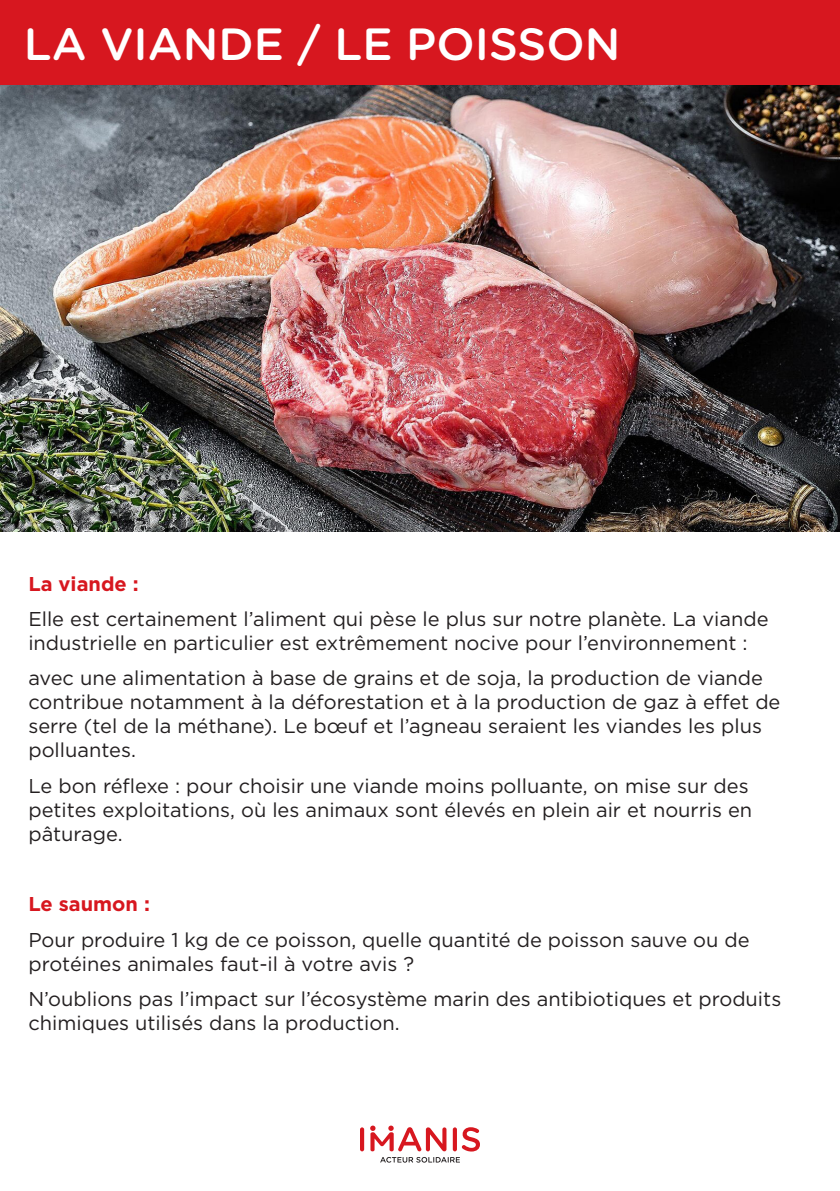
<style>
.page{position:relative;width:840px;height:1191px;background:#fff}
.page>*{position:absolute;margin:0;border:0;box-sizing:border-box;transform-origin:0 0}
.t1{font:500 45.2px "Gotham Rounded";color:#fff}
.t2{font:20px/24px "Gotham";color:#231f20}
.t3{font:700 20px "Gotham";color:#d7171f}
</style>
<div class="page">
<img style="left:0;top:84px;width:839px;height:447px">
<div style="left:0;top:0;width:839px;height:84px;background:#d7171f"></div>
<svg style="left:380px;top:1157px;width:79px;height:5px"></svg>
<hr style="left:360px;top:1127px;width:4px;height:24px;background:#d7171f;border-radius:2px">
<svg style="left:452px;top:1127px;width:4px;height:24px"></svg>
<svg style="left:461px;top:1127px;width:18px;height:24px"></svg>
<svg style="left:370px;top:1125px;width:76px;height:26px"></svg>
<p class="t1" style="left:24px;top:12px;width:597px">LA VIANDE / LE POISSON</p>
<p class="t3" style="left:28px;top:570px;width:112px">La viande :</p>
<p class="t2" style="left:28px;top:606px;width:741px">Elle est certainement l’aliment qui pèse le plus sur notre planète. La viande industrielle en particulier est extrêmement nocive pour l’environnement :</p>
<p class="t2" style="left:28px;top:666px;width:753px">avec une alimentation à base de grains et de soja, la production de viande contribue notamment à la déforestation et à la production de gaz à effet de serre (tel de la méthane). Le bœuf et l’agneau seraient les viandes les plus polluantes.</p>
<p class="t2" style="left:28px;top:773px;width:725px">Le bon réflexe : pour choisir une viande moins polluante, on mise sur des petites exploitations, où les animaux sont élevés en plein air et nourris en pâturage.</p>
<p class="t3" style="left:28px;top:891px;width:123px">Le saumon :</p>
<p class="t2" style="left:28px;top:927px;width:722px">Pour produire 1 kg de ce poisson, quelle quantité de poisson sauve ou de protéines animales faut-il à votre avis ?</p>
<p class="t2" style="left:28px;top:986px;width:754px">N’oublions pas l’impact sur l’écosystème marin des antibiotiques et produits chimiques utilisés dans la production.</p>
</div>
